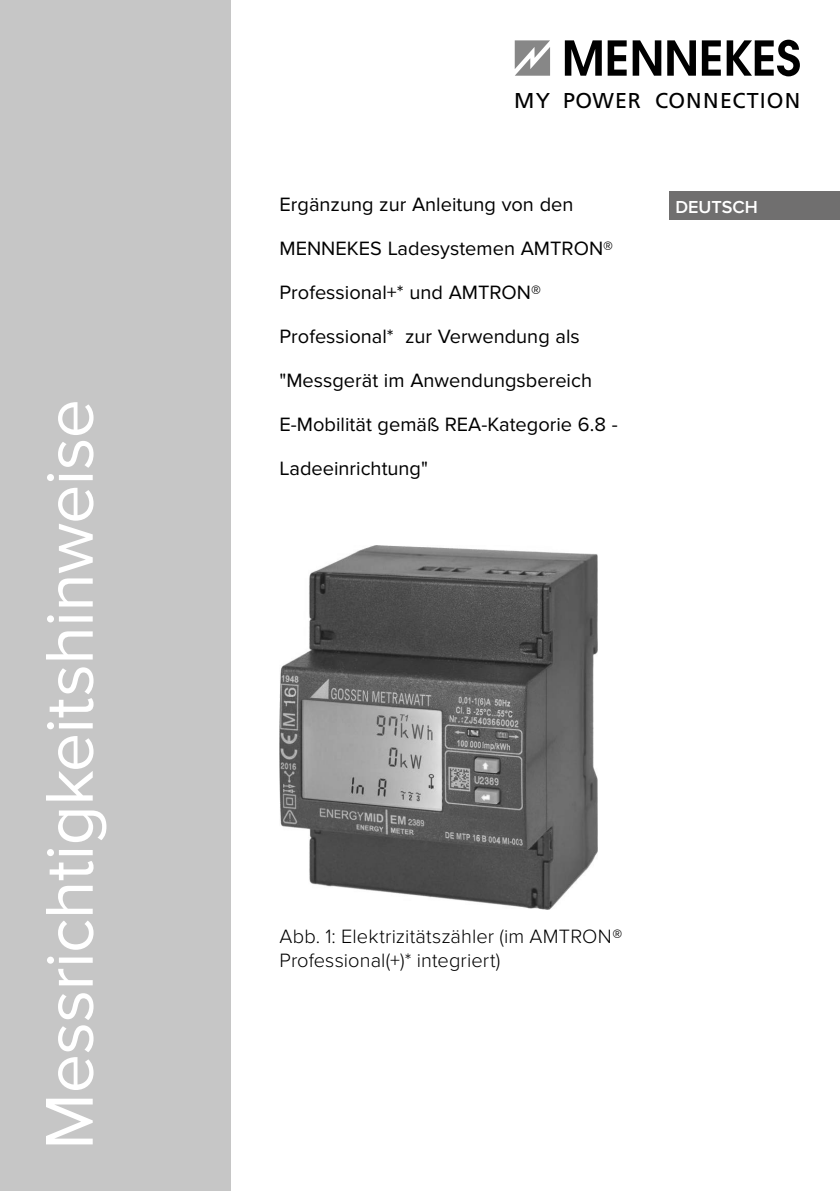
<style>
.page{position:relative;width:840px;height:1191px;background:#fff}
.page>*{position:absolute;margin:0;border:0;box-sizing:border-box;transform-origin:0 0}
.t1{font:70px "Proxima Nova";letter-spacing:-.01em;color:#fff}
.t2{font:21.4px "Frutiger";letter-spacing:.05em;color:#000}
.t3{font:20px "Proxima Nova";color:#000}
.t4{font:300 20px/24px "Proxima Nova";letter-spacing:.005em;color:#000}
.t5{font:600 18px "Proxima Nova";color:#fff}
.s1{font-weight:400}
</style>
<div class="page">
<svg style="left:514px;top:40px;width:35px;height:36px"></svg>
<svg style="left:564px;top:40px;width:37px;height:36px"></svg>
<svg style="left:607px;top:40px;width:19px;height:36px"></svg>
<svg style="left:632px;top:40px;width:29px;height:36px"></svg>
<svg style="left:667px;top:40px;width:28px;height:36px"></svg>
<svg style="left:701px;top:40px;width:19px;height:36px"></svg>
<svg style="left:726px;top:40px;width:73px;height:36px"></svg>
<div style="left:0;top:0;width:230px;height:1191px;background:#c6c6c6"></div>
<div style="left:669px;top:191px;width:170px;height:29px;background:#706f6f"></div>
<img style="left:279px;top:545px;width:318px;height:364px">
<h1 class="t1" style="left:29px;top:1149px;width:752px;rotate:-90deg">Messrichtigkeitshinweise</h1>
<p class="t2" style="left:514px;top:88px;width:287px">MY POWER CONNECTION</p>
<p class="t3" style="left:279px;top:193px;width:295px">Ergänzung zur Anleitung von den</p>
<p class="t3" style="left:279px;top:237px;width:335px">MENNEKES Ladesystemen AMTRON®</p>
<p class="t3" style="left:279px;top:281px;width:263px">Professional+* und AMTRON®</p>
<p class="t3" style="left:279px;top:325px;width:302px">Professional* zur Verwendung als</p>
<p class="t3" style="left:279px;top:369px;width:314px">"Messgerät im Anwendungsbereich</p>
<p class="t3" style="left:279px;top:413px;width:339px">E-Mobilität gemäß REA-Kategorie 6.8 -</p>
<p class="t3" style="left:279px;top:457px;width:150px">Ladeeinrichtung"</p>
<p class="t5" style="left:675px;top:196px;width:84px">DEUTSCH</p>
<p class="t4" style="left:279px;top:925px;width:344px">Abb. 1: Elektrizitätszähler (im AMTRON<span class="s1">®<br></span>Professional(+)* integriert)</p>
</div>
